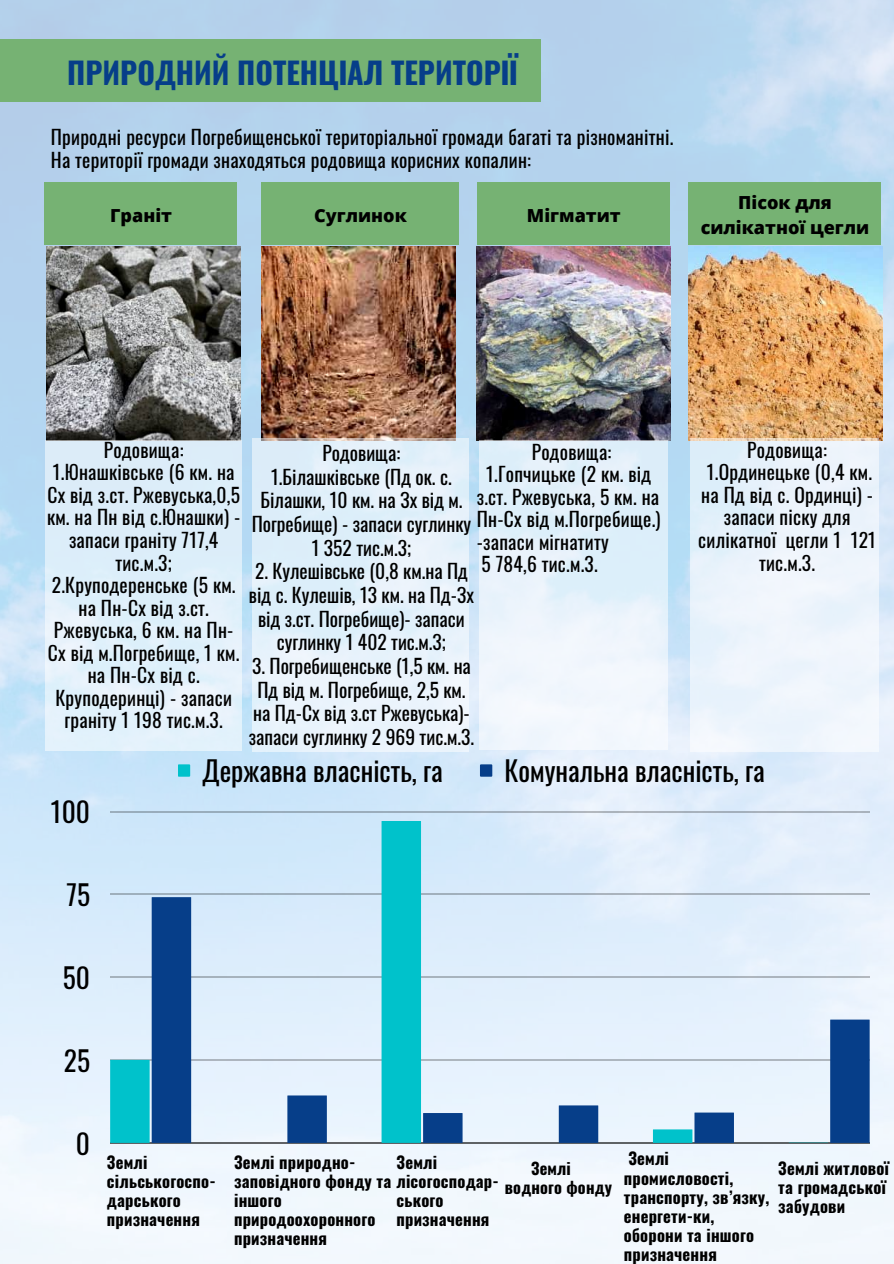
<style>
.page{position:relative;width:894px;height:1264px;background:#fff}
.page>*{position:absolute;margin:0;border:0;box-sizing:border-box;transform-origin:0 0}
.t1{font:700 30px "Oswald";color:#063e89}
.t2{font:27.45px "Oswald";color:#000}
.t3{font:19.5px/22.5px "Oswald";letter-spacing:.01em;color:#000;text-align:center}
.t4{font:800 18px/24.8px "Open Sans";color:#000;text-align:center}
.t5{font:700 16.5px/19.2px "Oswald";letter-spacing:.01em;color:#000}
.t6{font:700 16.2px/18.8px "Oswald";letter-spacing:.01em;color:#000}
</style>
<div class="page">
<img style="left:0;top:0;width:893px;height:1263px">
<div style="left:0;top:39px;width:540px;height:63px;background:#76b273"></div>
<div style="left:178px;top:764px;width:12px;height:12px;background:#00c2cb"></div>
<div style="left:480px;top:764px;width:12px;height:12px;background:#063e89"></div>
<hr style="left:110px;top:811px;width:759px;height:1px;background:#000">
<hr style="left:110px;top:893px;width:759px;height:1px;background:#000">
<hr style="left:110px;top:976px;width:759px;height:1px;background:#000">
<hr style="left:110px;top:1059px;width:759px;height:1px;background:#000">
<hr style="left:110px;top:1142px;width:759px;height:1px;background:#000">
<svg style="left:110px;top:897px;width:81px;height:245px"></svg>
<svg style="left:287px;top:1095px;width:40px;height:47px"></svg>
<svg style="left:381px;top:821px;width:81px;height:321px"></svg>
<svg style="left:558px;top:1105px;width:40px;height:37px"></svg>
<svg style="left:652px;top:1112px;width:81px;height:30px"></svg>
<svg style="left:788px;top:1019px;width:81px;height:124px"></svg>
<img style="left:47px;top:247px;width:193px;height:193px">
<img style="left:262px;top:247px;width:193px;height:192px">
<img style="left:476px;top:247px;width:194px;height:193px">
<img style="left:688px;top:247px;width:193px;height:193px">
<div style="left:44px;top:182px;width:193px;height:63px;background:#76b273"></div>
<div style="left:262px;top:182px;width:197px;height:63px;background:#76b273"></div>
<div style="left:477px;top:182px;width:192px;height:63px;background:#76b273"></div>
<div style="left:688px;top:182px;width:192px;height:63px;background:#76b273"></div>
<div style="left:45px;top:440px;width:197px;height:310px;background:linear-gradient(to right,#dfeffa,#e0f0fa)"></div>
<div style="left:252px;top:439px;width:216px;height:312px;background:#e6f1fb"></div>
<div style="left:479px;top:440px;width:188px;height:309px;background:linear-gradient(to right,#eaf3fb,#e6f2fb)"></div>
<div style="left:689px;top:439px;width:189px;height:312px;background:linear-gradient(to right,#e6f2fb,#f0f5fc)"></div>
<h1 class="t1" style="left:67px;top:49px;width:451px">ПРИРОДНИЙ ПОТЕНЦІАЛ ТЕРИТОРІЇ</h1>
<p class="t3" style="left:51px;top:125px;width:624px;text-align:left">Природні ресурси Погребищенської територіальної громади багаті та різноманітні.<br>На території громади знаходяться родовища корисних копалин:</p>
<p class="t4" style="left:110px;top:202px;width:63px">Граніт</p>
<p class="t4" style="left:314px;top:202px;width:94px">Суглинок</p>
<p class="t4" style="left:526px;top:202px;width:95px">Мігматит</p>
<p class="t4" style="left:700px;top:190px;width:170px">Пісок для силікатної цегли</p>
<p class="t3" style="left:47px;top:438px;width:195px">Родовища:<br>1.Юнашківське (6 км. на<br>Сх від з.ст. Ржевуська,0,5 км. на Пн від с.Юнашки) - запаси граніту 717,4 тис.м.3;<br>2.Круподеренське (5 км. на Пн-Сх від з.ст.<br>Ржевуська, 6 км. на Пн-<br>Сх від м.Погребище, 1 км. на Пн-Сх від с.<br>Круподеринці) - запаси граніту 1 198 тис.м.3.</p>
<p class="t3" style="left:252px;top:440px;width:221px;line-height:23.7px">Родовища:<br>1.Білашківське (Пд ок. с.<br>Білашки, 10 км. на Зх від м.<br>Погребище) - запаси суглинку<br>1 352 тис.м.3;</p>
<p class="t3" style="left:531px;top:439px;width:81px">Родовища:</p>
<p class="t3" style="left:486px;top:462px;width:166px">1.Гопчицьке (2 км. від</p>
<p class="t3" style="left:476px;top:484px;width:184px">з.ст. Ржевуська, 5 км. на</p>
<p class="t3" style="left:476px;top:507px;width:185px">Пн-Сх від м.Погребище.)</p>
<p class="t3" style="left:476px;top:529px;width:133px">-запаси мігнатиту</p>
<p class="t3" style="left:481px;top:552px;width:118px">5 784,6 тис.м.3.</p>
<p class="t3" style="left:249px;top:558px;width:226px;line-height:23.7px">2. Кулешівське (0,8 км.на Пд від с. Кулешів, 13 км. на Пд-Зх від з.ст. Погребище)- запаси суглинку 1 402 тис.м.3;</p>
<p class="t3" style="left:249px;top:653px;width:226px;line-height:23.7px">3. Погребищенське (1,5 км. на<br>Пд від м. Погребище, 2,5 км. на Пд-Сх від з.ст Ржевуська)- запаси суглинку 2 969 тис.м.3.</p>
<p class="t3" style="left:698px;top:438px;width:179px">Родовища:<br>1.Ординецьке (0,4 км. на Пд від с. Ординці) - запаси піску для силікатної цегли 1 121 тис.м.3.</p>
<h2 class="t2" style="left:51px;top:790px;width:41px">100</h2>
<h2 class="t2" style="left:202px;top:749px;width:242px">Державна власність, га</h2>
<h2 class="t2" style="left:504px;top:749px;width:261px">Комунальна власність, га</h2>
<h2 class="t2" style="left:66px;top:873px;width:25px">75</h2>
<h2 class="t2" style="left:63px;top:956px;width:29px">50</h2>
<h2 class="t2" style="left:64px;top:1039px;width:28px">25</h2>
<h2 class="t2" style="left:76px;top:1121px;width:16px">0</h2>
<p class="t5" style="left:623px;top:1148px;width:147px">Землі промисловості, транспорту, зв’язку, енергети-ки, оборони та іншого призначення</p>
<p class="t5" style="left:107px;top:1151px;width:110px">Землі сільськогоспо&shy;дарського призначення</p>
<p class="t5" style="left:234px;top:1151px;width:266px">Землі природно-<br>заповідного фонду та лісогосподар&shy;іншого<br>природоохоронного<br>призначення</p>
<p class="t5" style="left:396px;top:1151px;width:42px">Землі</p>
<p class="t5" style="left:396px;top:1189px;width:94px">ського призначення</p>
<p class="t6" style="left:505px;top:1157px;width:109px;text-indent:26px">Землі водного фонду</p>
<p class="t5" style="left:778px;top:1157px;width:112px">Землі житлової та громадської забудови</p>
</div>
